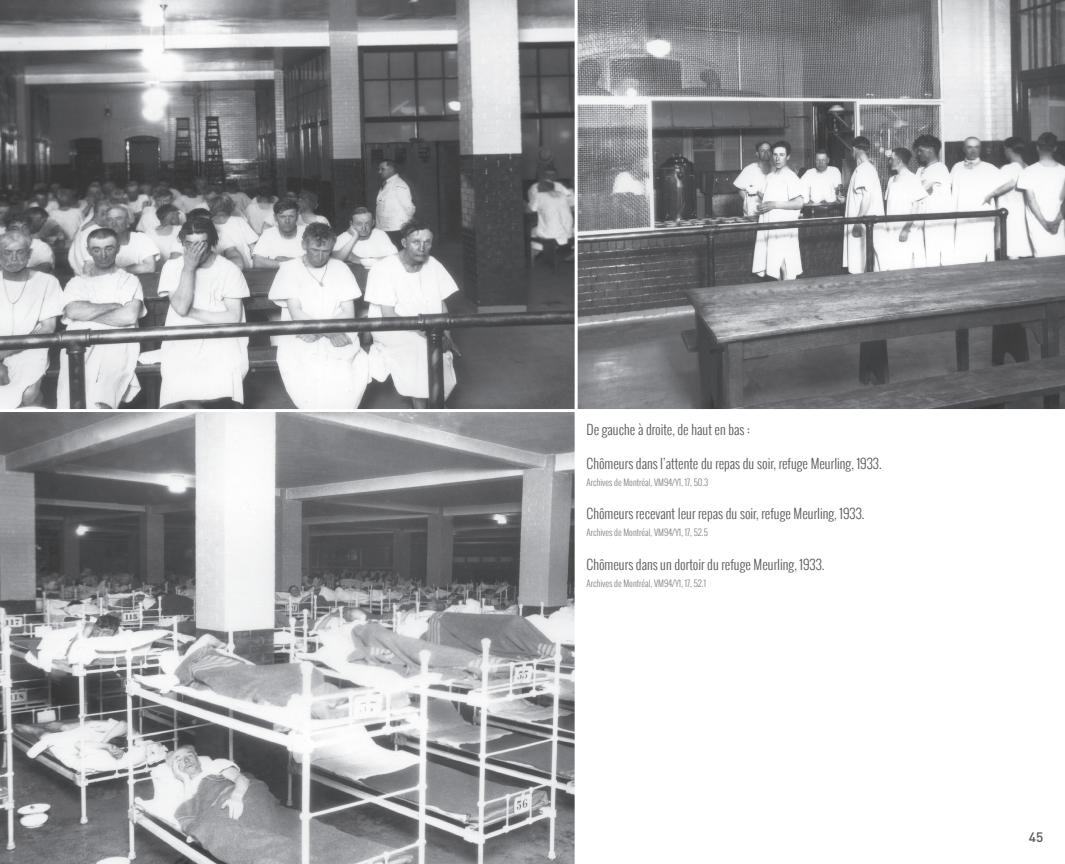
<style>
.page{position:relative;width:1065px;height:864px;background:#fff}
.page>*{position:absolute;margin:0;border:0;box-sizing:border-box;transform-origin:0 0}
.t1{font:300 13.5px "Oswald";color:#57585a}
.t2{font:500 13.5px "DIN";color:#57585a}
.t3{font:300 9px "Oswald";color:#808285}
</style>
<div class="page">
<img style="left:0;top:0;width:1064px;height:409px">
<img style="left:0;top:412px;width:574px;height:452px">
<hr style="left:574px;top:0;width:3px;height:864px;background:#fff">
<p class="t1" style="left:586px;top:420px;width:165px">De gauche à droite, de haut en bas :</p>
<p class="t1" style="left:586px;top:453px;width:296px">Chômeurs dans l’attente du repas du soir, refuge Meurling, 1933.</p>
<p class="t3" style="left:586px;top:475px;width:123px">Archives de Montréal, VM94/Y1, 17, 50.3</p>
<p class="t1" style="left:586px;top:504px;width:279px">Chômeurs recevant leur repas du soir, refuge Meurling, 1933.</p>
<p class="t3" style="left:586px;top:526px;width:123px">Archives de Montréal, VM94/Y1, 17, 52.5</p>
<p class="t1" style="left:586px;top:555px;width:239px">Chômeurs dans un dortoir du refuge Meurling, 1933.</p>
<p class="t3" style="left:586px;top:577px;width:121px">Archives de Montréal, VM94/Y1, 17, 52.1</p>
<p class="t2" style="left:1028px;top:829px;width:16px">45</p>
</div>
